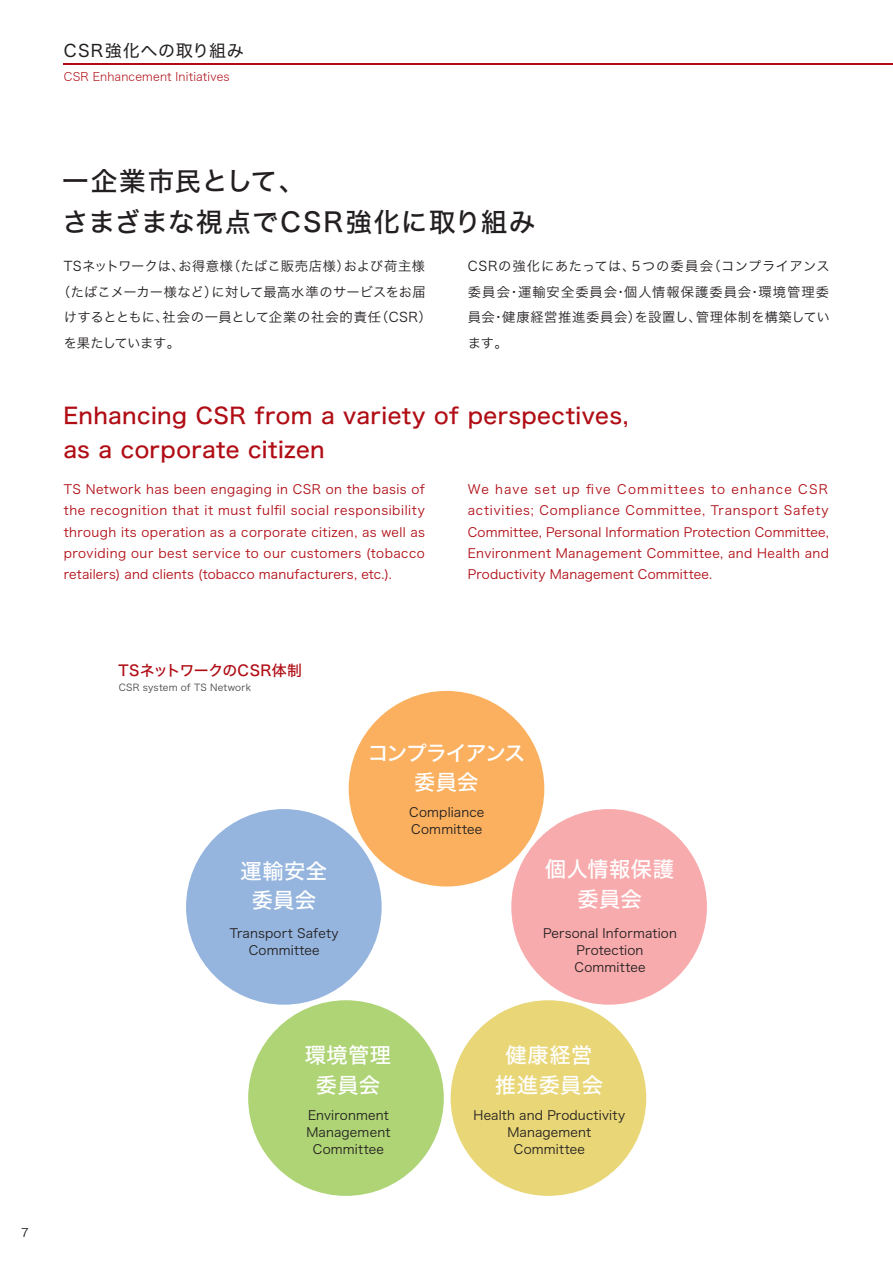
<style>
.page{position:relative;width:893px;height:1263px;background:#fff}
.page>*{position:absolute;margin:0;border:0;box-sizing:border-box;transform-origin:0 0}
.t1{font:26.55px/40.3px "Hira Kaku Std N W5";letter-spacing:.04em;color:#231f20}
.t2{font:22.35px/34px "Hira Kaku Std N W5";letter-spacing:.02em;color:#b00d15}
.t3{font:21.3px/29.7px "Hira Kaku Std N W5";letter-spacing:.015em;color:#fff;text-align:center}
.t4{font:21.3px/29.7px "Hira Kaku Std N W5";letter-spacing:-.08em;color:#fff;text-align:center}
.t5{font:16.95px "Hira Kaku Std N W4";letter-spacing:.045em;color:#231f20}
.t6{font:14.85px "Hira Kaku Std N W5";letter-spacing:.005em;color:#b00d15}
.t7{font:13.35px/25.5px "Hira Kaku Std N W3";letter-spacing:.035em;color:#231f20;text-align:justify}
.t8{font:13.35px "Hira Kaku Std N W3";letter-spacing:.01em;color:#231f20}
.t9{font:13.35px "Hira Kaku Std N W3";letter-spacing:-.025em;color:#231f20}
.t10{font:12.75px/21.3px "Hira Kaku Std N W3";letter-spacing:.015em;color:#b00d15;text-align:justify}
.t11{font:12.75px/17px "Hira Kaku Std N W3";letter-spacing:.015em;color:#231f20;text-align:center}
.t12{font:11.7px "Hira Kaku Std N W2";letter-spacing:.015em;color:#b00d15}
.t13{font:11.7px "Hira Kaku Std N W3";color:#231f20}
.t14{font:9.6px "Hira Kaku Std N W3";letter-spacing:.02em;color:#454646}
</style>
<div class="page">
<hr style="left:64px;top:64px;width:829px;height:1px;background:#b00d15">
<div style="left:511px;top:809px;width:196px;height:196px;background:#f8abad;border-radius:50%"></div>
<div style="left:451px;top:1000px;width:195px;height:196px;background:#e8d677;border-radius:50%"></div>
<div style="left:349px;top:691px;width:195px;height:195px;background:#fab05f;border-radius:50%"></div>
<div style="left:186px;top:809px;width:196px;height:196px;background:#95b5de;border-radius:50%"></div>
<div style="left:248px;top:1000px;width:196px;height:196px;background:#aed475;border-radius:50%"></div>
<p class="t13" style="left:21px;top:1224px;width:9px">7</p>
<p class="t5" style="left:64px;top:38px;width:182px">CSR強化への取り組み</p>
<p class="t12" style="left:64px;top:68px;width:167px">CSR Enhancement Initiatives</p>
<p class="t1" style="left:62px;top:161px;width:474px">一企業市民として、<br>さまざまな視点でCSR強化に取り組み</p>
<p class="t7" style="left:64px;top:253px;width:363px">TSネットワークは、お得意様（たばこ販売店様）および荷主様</p>
<p class="t8" style="left:57px;top:282px;width:370px">（たばこメーカー様など）に対して最高水準のサービスをお届</p>
<p class="t7" style="left:64px;top:304px;width:370px">けするとともに、社会の一員として企業の社会的責任（CSR）</p>
<p class="t9" style="left:64px;top:333px;width:118px">を果たしています。</p>
<p class="t7" style="left:468px;top:253px;width:364px">CSRの強化にあたっては、５つの委員会（コンプライアンス委員会・運輸安全委員会・個人情報保護委員会・環境管理委員会・健康経営推進委員会）を設置し、管理体制を構築しています。</p>
<p class="t2" style="left:63px;top:398px;width:567px">Enhancing CSR from a variety of perspectives, as a corporate citizen</p>
<p class="t10" style="left:64px;top:478px;width:363px">TS Network has been engaging in CSR on the basis of the recognition that it must fulfil social responsibility through its operation as a corporate citizen, as well as providing our best service to our customers (tobacco retailers) and clients (tobacco manufacturers, etc.).</p>
<p class="t6" style="left:119px;top:659px;width:185px">TSネットワークのCSR体制</p>
<p class="t14" style="left:119px;top:680px;width:134px">CSR system of TS Network</p>
<p class="t10" style="left:468px;top:478px;width:363px">We have set up five Committees to enhance CSR activities; Compliance Committee, Transport Safety Committee, Personal Information Protection Committee, Environment Management Committee, and Health and Productivity Management Committee.</p>
<p class="t3" style="left:240px;top:856px;width:88px">運輸安全委員会</p>
<p class="t11" style="left:230px;top:925px;width:110px">Transport Safety<br>Committee</p>
<p class="t4" style="left:367px;top:738px;width:159px">コンプライアンス委員会</p>
<p class="t11" style="left:409px;top:803px;width:77px;text-align:left">Compliance<br>Committee</p>
<p class="t3" style="left:545px;top:855px;width:130px">個人情報保護委員会</p>
<p class="t11" style="left:543px;top:925px;width:135px">Personal Information<br>Protection<br>Committee</p>
<p class="t3" style="left:305px;top:1041px;width:88px">環境管理委員会</p>
<p class="t11" style="left:306px;top:1106px;width:85px">Environment<br>Management<br>Committee</p>
<p class="t3" style="left:495px;top:1041px;width:110px">健康経営推進委員会</p>
<p class="t11" style="left:474px;top:1106px;width:153px">Health and Productivity<br>Management<br>Committee</p>
</div>
